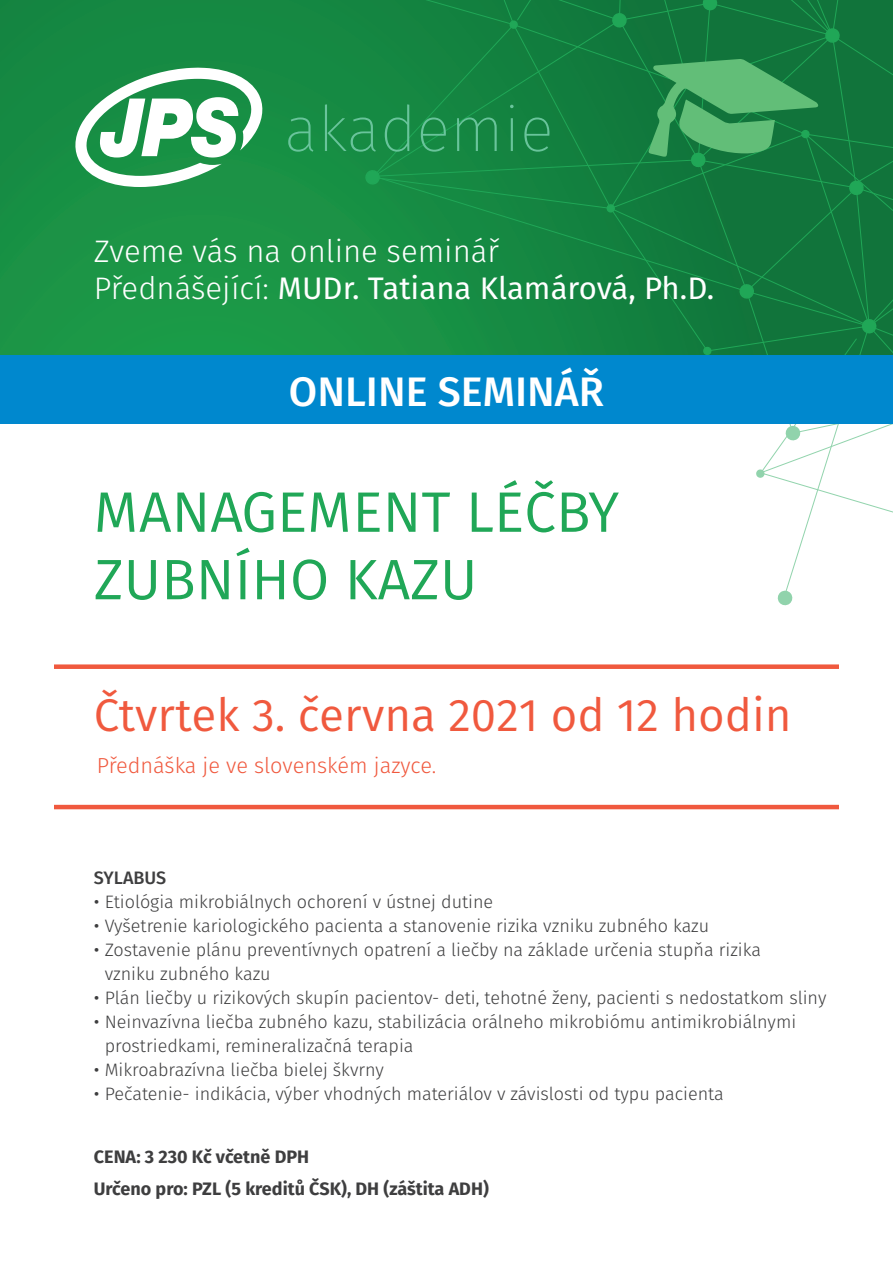
<style>
.page{position:relative;width:893px;height:1263px;background:#fff}
.page>*{position:absolute;margin:0;border:0;box-sizing:border-box;transform-origin:0 0}
.t1{font:200 63.15px "Fira Sans";color:#69c49b}
.t2{font:57px/67.5px "Fira Sans";color:#20a757}
.t3{font:45.9px "Fira Sans";color:#f0593e}
.t4{font:500 41.25px "Fira Sans";color:#fff}
.t5{font:300 31.05px/37.3px "Fira Sans";color:#fff}
.t6{font:300 21.75px "Fira Sans";color:#f0593e}
.t7{font:300 18px/24px "Fira Sans";color:#3e3e3f}
.t8{font:700 18px/32.4px "Fira Sans";color:#3e3e3f}
.t9{font:500 18px "Fira Sans";color:#3e3e3f}
.s1{font-weight:400}
</style>
<div class="page">
<div style="left:0;top:0;width:893px;height:356px;background:#1a9246"></div>
<div style="left:54px;top:664px;width:785px;height:5px;background:#f0593e"></div>
<hr style="left:54px;top:805px;width:785px;height:4px;background:#f0593e">
<svg style="left:365px;top:0;width:528px;height:606px"></svg>
<svg style="left:75px;top:68px;width:188px;height:119px"></svg>
<div style="left:0;top:355px;width:893px;height:68px;background:#0088ce"></div>
<h1 class="t1" style="left:284px;top:85px;width:271px">akademie</h1>
<h3 class="t5" style="left:94px;top:232px;width:622px">Zveme vás na online seminář<br>Přednášející: <span class="s1">MUDr. Tatiana Klamárová, Ph.D.</span></h3>
<h3 class="t4" style="left:289px;top:358px;width:317px">ONLINE SEMINÁŘ</h3>
<h2 class="t2" style="left:94px;top:478px;width:527px">MANAGEMENT LÉČBY<br>ZUBNÍHO KAZU</h2>
<h3 class="t3" style="left:94px;top:683px;width:699px">Čtvrtek 3. června 2021 od 12 hodin</h3>
<p class="t6" style="left:97px;top:749px;width:341px">Přednáška je ve slovenském jazyce.</p>
<p class="t9" style="left:94px;top:863px;width:74px">SYLABUS</p>
<p class="t7" style="left:94px;top:890px;width:401px"><span class="s1">•</span> Etiológia mikrobiálnych ochorení v ústnej dutine</p>
<p class="t7" style="left:94px;top:914px;width:617px"><span class="s1">•</span> Vyšetrenie kariologického pacienta a stanovenie rizika vzniku zubného kazu</p>
<p class="t7" style="left:105px;top:938px;width:658px;text-indent:-11px"><span class="s1">•</span> Zostavenie plánu preventívnych opatrení a liečby na základe určenia stupňa rizika vzniku zubného kazu</p>
<p class="t7" style="left:94px;top:986px;width:734px"><span class="s1">•</span> Plán liečby u rizikových skupín pacientov- deti, tehotné ženy, pacienti s nedostatkom sliny</p>
<p class="t7" style="left:105px;top:1010px;width:693px;text-indent:-11px"><span class="s1">•</span> Neinvazívna liečba zubného kazu, stabilizácia orálneho mikrobiómu antimikrobiálnymi prostriedkami, remineralizačná terapia</p>
<p class="t7" style="left:94px;top:1058px;width:292px"><span class="s1">•</span> Mikroabrazívna liečba bielej škvrny</p>
<p class="t7" style="left:94px;top:1082px;width:631px"><span class="s1">•</span> Pečatenie- indikácia, výber vhodných materiálov v závislosti od typu pacienta</p>
<p class="t8" style="left:94px;top:1139px;width:396px">CENA: 3 230 Kč včetně DPH<br>Určeno pro: PZL (5 kreditů ČSK), DH (záštita ADH)</p>
</div>
